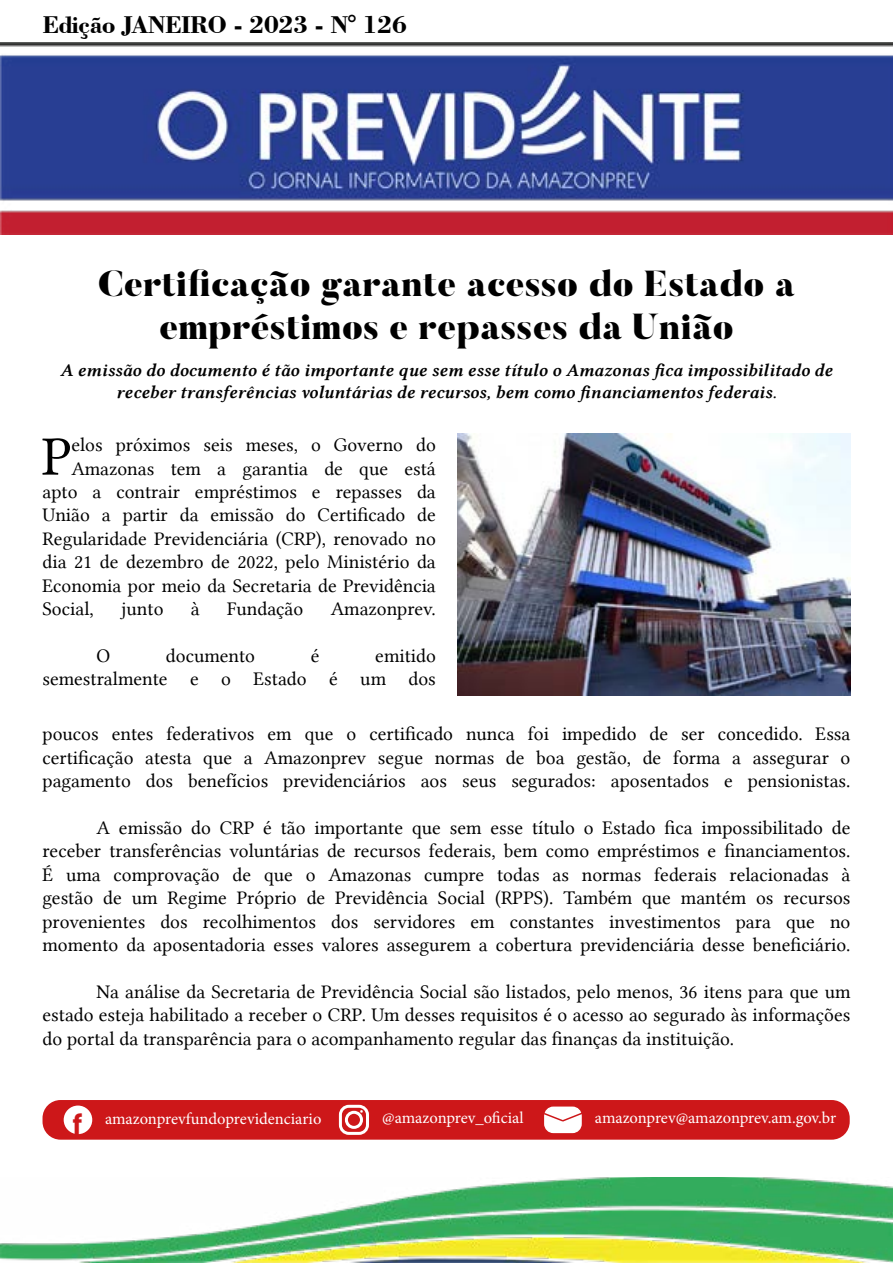
<style>
.page{position:relative;width:893px;height:1263px;background:#fff}
.page>*{position:absolute;margin:0;border:0;box-sizing:border-box;transform-origin:0 0}
.t1{font:55.65px "Lin Libertine";color:#000}
.t2{font:900 36px/42px "Butler";color:#000;text-align:center}
.t3{font:700 25.5px "Bodoni BT";letter-spacing:-.03em;color:#000}
.t4{font:19.5px/23.4px "Lin Libertine";color:#000;text-align:justify}
.t5{font:18px/21.6px "Lin Libertine ZI";color:#000;text-align:center}
.t6{font:16.5px "Minion Pro";letter-spacing:-.005em;color:#fff}
.s1{font-family:"Geomanist";font-weight:500;font-size:30px;color:#cd1719}
</style>
<div class="page">
<img style="left:0;top:43px;width:893px;height:191px">
<img style="left:0;top:1178px;width:893px;height:85px">
<img style="left:457px;top:434px;width:393px;height:262px">
<div style="left:43px;top:1100px;width:807px;height:40px;background:#cd1719;border-radius:18px"></div>
<div style="left:64px;top:1105px;width:28px;height:29px;background:#fff;border-radius:50%"></div>
<div style="left:339px;top:1105px;width:30px;height:30px;border:3px solid #fff;border-radius:9px"></div>
<div style="left:345px;top:1111px;width:18px;height:18px;border:3px solid #fff;border-radius:50%"></div>
<div style="left:545px;top:1107px;width:36px;height:25px;background:#fff;border-radius:9px"></div>
<div style="left:544px;top:1106px;width:38px;height:27px;border:2px solid #fff;border-radius:9px"></div>
<svg style="left:544px;top:1111px;width:38px;height:12px"></svg>
<h3 class="t3" style="left:43px;top:9px;width:366px">Edição JANEIRO - 2023 - N° 126</h3>
<h2 class="t2" style="left:98px;top:264px;width:699px">Certificação garante acesso do Estado a empréstimos e repasses da União</h2>
<p class="t5" style="left:60px;top:360px;width:774px">A emissão do documento é tão importante que sem esse título o Amazonas fica impossibilitado de receber transferências voluntárias de recursos, bem como financiamentos federais.</p>
<h1 class="t1" style="left:42px;top:425px;width:31px">P</h1>
<p class="t4" style="left:71px;top:433px;width:366px">elos próximos seis meses, o Governo do</p>
<p class="t4" style="left:71px;top:457px;width:366px">Amazonas tem a garantia de que está</p>
<p class="t4" style="left:43px;top:480px;width:395px">apto a contrair empréstimos e repasses da</p>
<p class="t4" style="left:43px;top:503px;width:395px">União a partir da emissão do Certificado de</p>
<p class="t4" style="left:43px;top:527px;width:395px">Regularidade Previdenciária (CRP), renovado no</p>
<p class="t4" style="left:43px;top:550px;width:395px">dia 21 de dezembro de 2022, pelo Ministério da</p>
<p class="t4" style="left:43px;top:574px;width:395px">Economia por meio da Secretaria de Previdência</p>
<p class="t4" style="left:43px;top:597px;width:53px">Social,</p>
<p class="t4" style="left:121px;top:597px;width:44px">junto</p>
<p class="t4" style="left:191px;top:597px;width:10px">à</p>
<p class="t4" style="left:227px;top:597px;width:78px">Fundação</p>
<p class="t4" style="left:331px;top:597px;width:107px">Amazonprev.</p>
<p class="t4" style="left:97px;top:644px;width:15px">O</p>
<p class="t4" style="left:166px;top:644px;width:91px">documento</p>
<p class="t4" style="left:311px;top:644px;width:10px">é</p>
<p class="t4" style="left:43px;top:644px;width:395px;text-align:right">emitido<br>semestralmente e o Estado é um dos</p>
<p class="t4" style="left:43px;top:722px;width:809px">poucos entes federativos em que o certificado nunca foi impedido de ser concedido. Essa certificação atesta que a Amazonprev segue normas de boa gestão, de forma a assegurar o pagamento dos benefícios previdenciários aos seus segurados: aposentados e pensionistas.</p>
<p class="t4" style="left:43px;top:816px;width:809px;text-indent:54px">A emissão do CRP é tão importante que sem esse título o Estado fica impossibilitado de receber transferências voluntárias de recursos federais, bem como empréstimos e financiamentos.<br>É uma comprovação de que o Amazonas cumpre todas as normas federais relacionadas à gestão de um Regime Próprio de Previdência Social (RPPS). Também que mantém os recursos provenientes dos recolhimentos dos servidores em constantes investimentos para que no momento da aposentadoria esses valores assegurem a cobertura previdenciária desse beneficiário.</p>
<p class="t4" style="left:43px;top:980px;width:809px;text-indent:54px">Na análise da Secretaria de Previdência Social são listados, pelo menos, 36 itens para que um estado esteja habilitado a receber o CRP. Um desses requisitos é o acesso ao segurado às informações do portal da transparência para o acompanhamento regular das finanças da instituição.</p>
<p class="t6" style="left:73px;top:1108px;width:250px"><span class="s1">f</span> amazonprevfundoprevidenciario</p>
<p class="t6" style="left:382px;top:1107px;width:143px">@amazonprev_oficial</p>
<p class="t6" style="left:595px;top:1107px;width:243px">amazonprev@amazonprev.am.gov.br</p>
</div>
